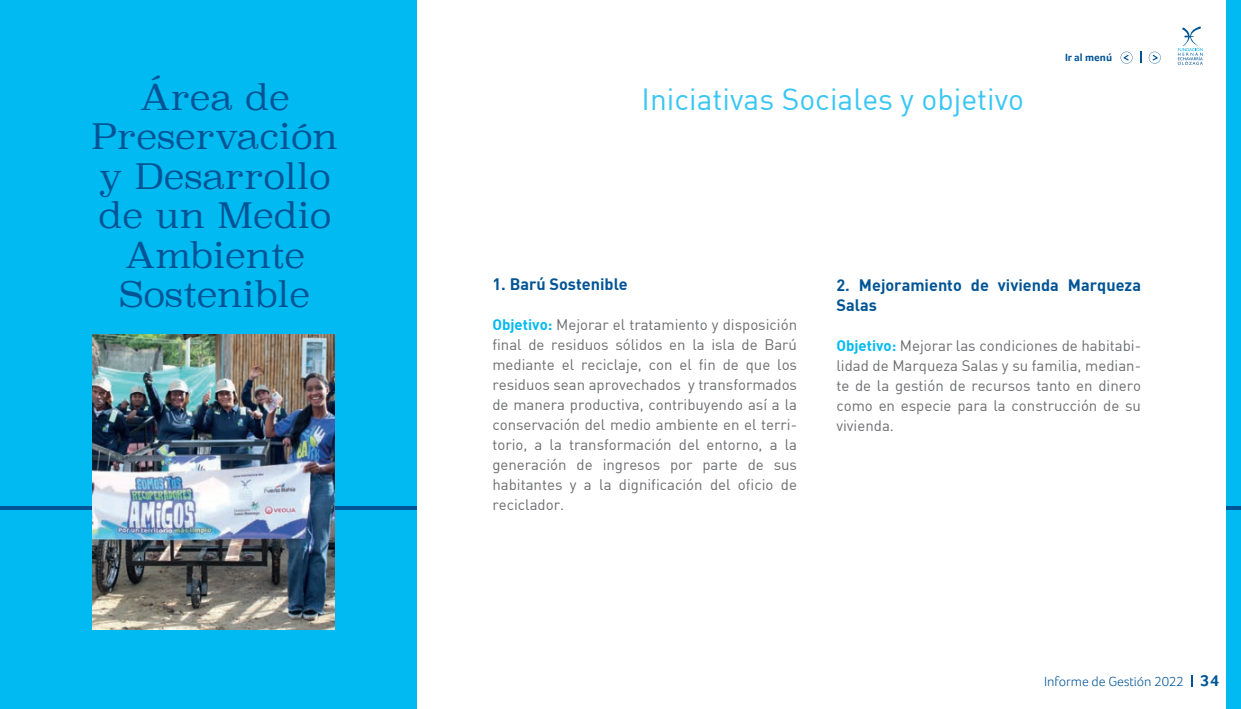
<style>
.page{position:relative;width:1241px;height:709px;background:#fff}
.page>*{position:absolute;margin:0;border:0;box-sizing:border-box;transform-origin:0 0}
.t1{font:300 35px/39.5px "Superclarendon";color:#005495;text-align:center}
.t2{font:30px "DIN";color:#38c6f4}
.t3{font:16.25px/20px "DIN Bold";color:#005495}
.t4{font:15px/20px "DIN";color:#6c6d70;text-align:justify}
.t5{font:300 13.62px "Foco";color:#005495}
.t6{font:700 10.88px "Foco";color:#005495}
.s1{font-family:"DIN Bold";color:#00baf1}
.s2{font-weight:700;font-size:16.25px}
</style>
<div class="page">
<div style="left:0;top:0;width:416px;height:709px;background:#00baf1"></div>
<hr style="left:0;top:506px;width:416px;height:3px;background:#005495">
<svg style="left:1148px;top:52px;width:12px;height:12px"></svg>
<svg style="left:1120px;top:52px;width:12px;height:12px"></svg>
<svg style="left:1177px;top:26px;width:25px;height:39px"></svg>
<div style="left:1226px;top:0;width:14px;height:708px;background:#00baf1"></div>
<hr style="left:1226px;top:506px;width:14px;height:3px;background:#005495">
<img style="left:92px;top:334px;width:243px;height:295px">
<h1 class="t1" style="left:91px;top:80px;width:248px">Área de<br>Preservación y Desarrollo de un Medio<br>Ambiente<br>Sostenible</h1>
<h2 class="t2" style="left:641px;top:80px;width:384px">Iniciativas Sociales y objetivo</h2>
<p class="t6" style="left:1064px;top:51px;width:49px">Ir al menú</p>
<p class="t3" style="left:492px;top:274px;width:137px">1. Barú Sostenible</p>
<p class="t4" style="left:492px;top:314px;width:306px"><span class="s1">Objetivo:</span> Mejorar el tratamiento y disposición final de residuos sólidos en la isla de Barú mediante el reciclaje, con el fin de que los residuos sean aprovechados y transformados de manera productiva, contribuyendo así a la conservación del medio ambiente en el terri&shy;torio, a la transformación del entorno, a la generación de ingresos por parte de sus habitantes y a la dignificación del oficio de reciclador.</p>
<p class="t3" style="left:836px;top:274px;width:306px">2. Mejoramiento de vivienda Marqueza<br>Salas</p>
<p class="t4" style="left:836px;top:335px;width:306px"><span class="s1">Objetivo:</span> Mejorar las condiciones de habitabi&shy;lidad de Marqueza Salas y su familia, median&shy;te de la gestión de recursos tanto en dinero como en especie para la construcción de su vivienda.</p>
<p class="t5" style="left:1043px;top:673px;width:176px">Informe de Gestión 2022 <span class="s2">34</span></p>
</div>
